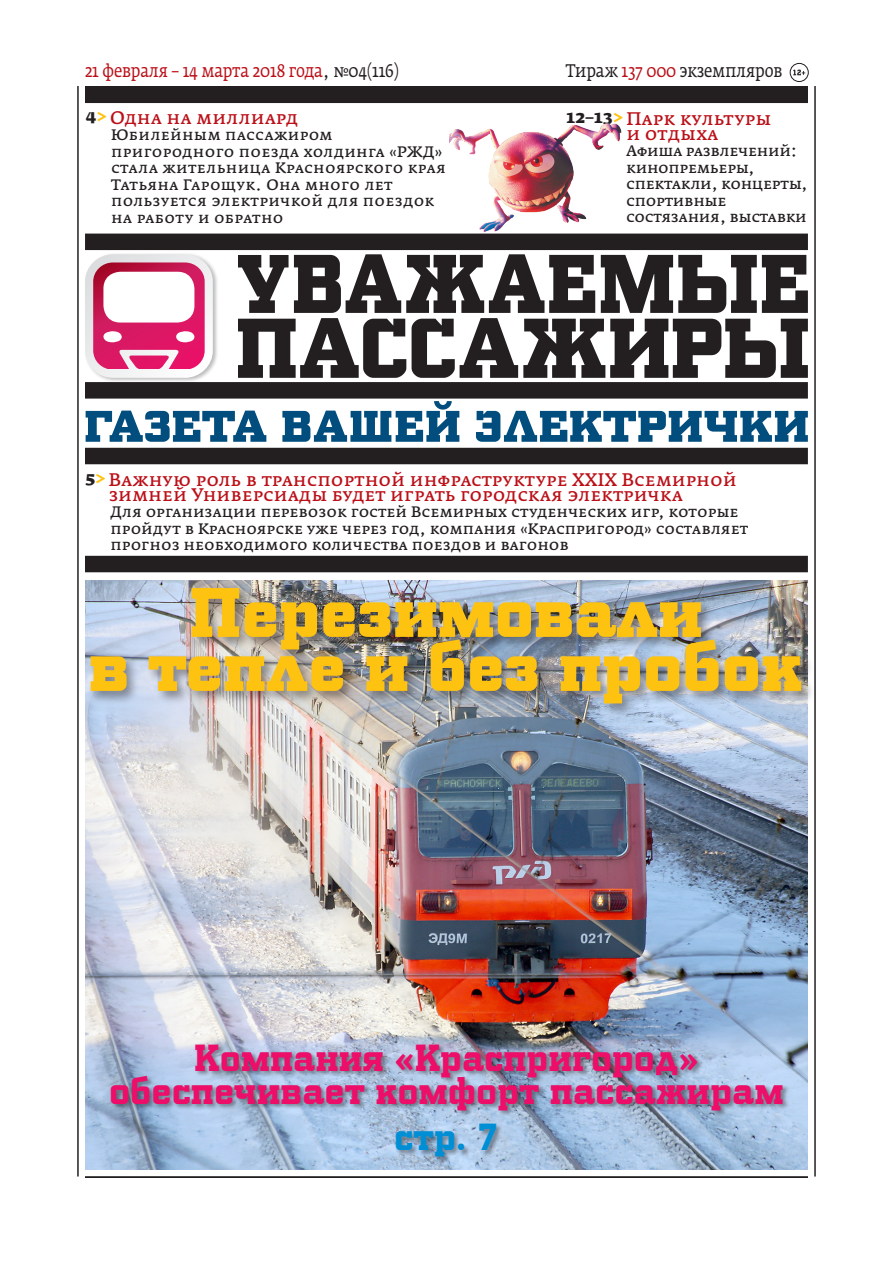
<style>
.page{position:relative;width:893px;height:1263px;background:#fff}
.page>*{position:absolute;margin:0;border:0;box-sizing:border-box;transform-origin:0 0}
.t1{font:900 69px/54px "PF Synch Pro";letter-spacing:-.01em;color:#fec210;text-align:center}
.t2{font:700 37.5px/33px "PF Synch Pro";color:#ec0e68;text-align:center}
.t3{font:700 37.5px "PF Synch Pro";color:#008fd5}
.t4{font:600 18px/15px "Fedra Serif A Pro";color:#bb1018;text-align:center}
.t5{font:18px "Fedra Serif A Pro";letter-spacing:-.01em;color:#bb1018;scale:.85 1}
.t6{font:18px "Fedra Serif A Pro";letter-spacing:-.01em;color:#231f20;scale:.85 1}
.t7{font:600 15px/16.5px "Fedra Serif A Pro";color:#231f20}
.t8{font:600 15px/16.5px "Fedra Serif A Pro";letter-spacing:.02em;color:#231f20}
.t9{font:600 15px/16.5px "Fedra Serif A Pro";letter-spacing:-.02em;color:#231f20}
.s1{color:#231f20}
.s2{font-weight:700;color:#231f20}
.s3{font-weight:700;color:#fec210}
.s4{color:#bb1018}
</style>
<div class="page">
<img style="left:85px;top:580px;width:723px;height:589px">
<div style="left:85px;top:86px;width:723px;height:17px;background:#231f20"></div>
<hr style="left:85px;top:1176px;width:723px;height:2px;background:#231f20">
<hr style="left:78px;top:86px;width:1px;height:1090px;background:#231f20">
<hr style="left:815px;top:86px;width:1px;height:1090px;background:#231f20">
<svg style="left:238px;top:254px;width:570px;height:124px"></svg>
<div style="left:85px;top:448px;width:723px;height:16px;background:#231f20"></div>
<div style="left:85px;top:382px;width:723px;height:17px;background:#231f20"></div>
<div style="left:85px;top:556px;width:723px;height:16px;background:#231f20"></div>
<div style="left:85px;top:234px;width:723px;height:16px;background:#231f20"></div>
<div style="left:86px;top:583px;width:730px;height:136px;background:#231f20;opacity:.45"></div>
<div style="left:109px;top:1042px;width:681px;height:123px;background:#231f20;opacity:.45"></div>
<svg style="left:793px;top:70px;width:12px;height:5px"></svg>
<div style="left:790px;top:63px;width:19px;height:19px;border:1px solid #231f20;border-radius:50%"></div>
<img style="left:450px;top:103px;width:180px;height:131px">
<div style="left:83px;top:251px;width:136px;height:133px;background:#231f20;opacity:.3"></div>
<div style="left:85px;top:254px;width:128px;height:124px;background:linear-gradient(to right,#e5e6e7,#f7f7f7);border-radius:28px"></div>
<svg style="left:93px;top:262px;width:111px;height:107px;background:#d7326f"></svg>
<div style="left:103px;top:272px;width:91px;height:51px;background:#fff;border-radius:17px"></div>
<div style="left:176px;top:331px;width:18px;height:11px;background:#fff;border-radius:50%"></div>
<div style="left:103px;top:331px;width:19px;height:11px;background:#fff;border-radius:50%"></div>
<svg style="left:86px;top:401px;width:722px;height:41px"></svg>
<p class="t5" style="left:85px;top:60px;width:371px">21 февраля – 14 марта 2018 года<span class="s1">, №04(116)</span></p>
<p class="t4" style="left:86px;top:110px;width:214px"><span class="s2">4</span><span class="s3">&gt;</span> Одна на миллиард</p>
<p class="t8" style="left:111px;top:127px;width:336px">Юбилейным пассажиром пригородного поезда холдинга «РЖД» стала жительница Красноярского края<br>Татьяна Гарощук. Она много лет пользуется электричкой для поездок на работу и обратно</p>
<p class="t6" style="left:566px;top:60px;width:256px">Тираж <span class="s4">137 000</span> экземпляров</p>
<p class="t4" style="left:567px;top:111px;width:206px"><span class="s2">12–13</span><span class="s3">&gt;</span> Парк культуры и отдыха</p>
<p class="t9" style="left:626px;top:143px;width:183px">Афиша развлечений: кинопремьеры, спектакли, концерты, спортивные состязания, выставки</p>
<p class="t4" style="left:109px;top:472px;width:629px;text-align:left;text-indent:-24px"><span class="s2">5</span><span class="s3">&gt;</span> Важную роль в транспортной инфраструктуре XXIX Всемирной зимней Универсиады будет играть городская электричка</p>
<p class="t7" style="left:111px;top:504px;width:639px">Для организации перевозок гостей Всемирных студенческих игр, которые пройдут в Красноярске уже через год, компания «Краспригород» составляет прогноз необходимого количества поездов и вагонов</p>
<p class="t1" style="left:89px;top:585px;width:716px">Перезимовали<br>в тепле и без пробок</p>
<p class="t2" style="left:109px;top:1041px;width:676px">Компания «Краспригород» обеспечивает комфорт пассажирам</p>
<p class="t3" style="left:394px;top:1113px;width:106px">стр. 7</p>
</div>
